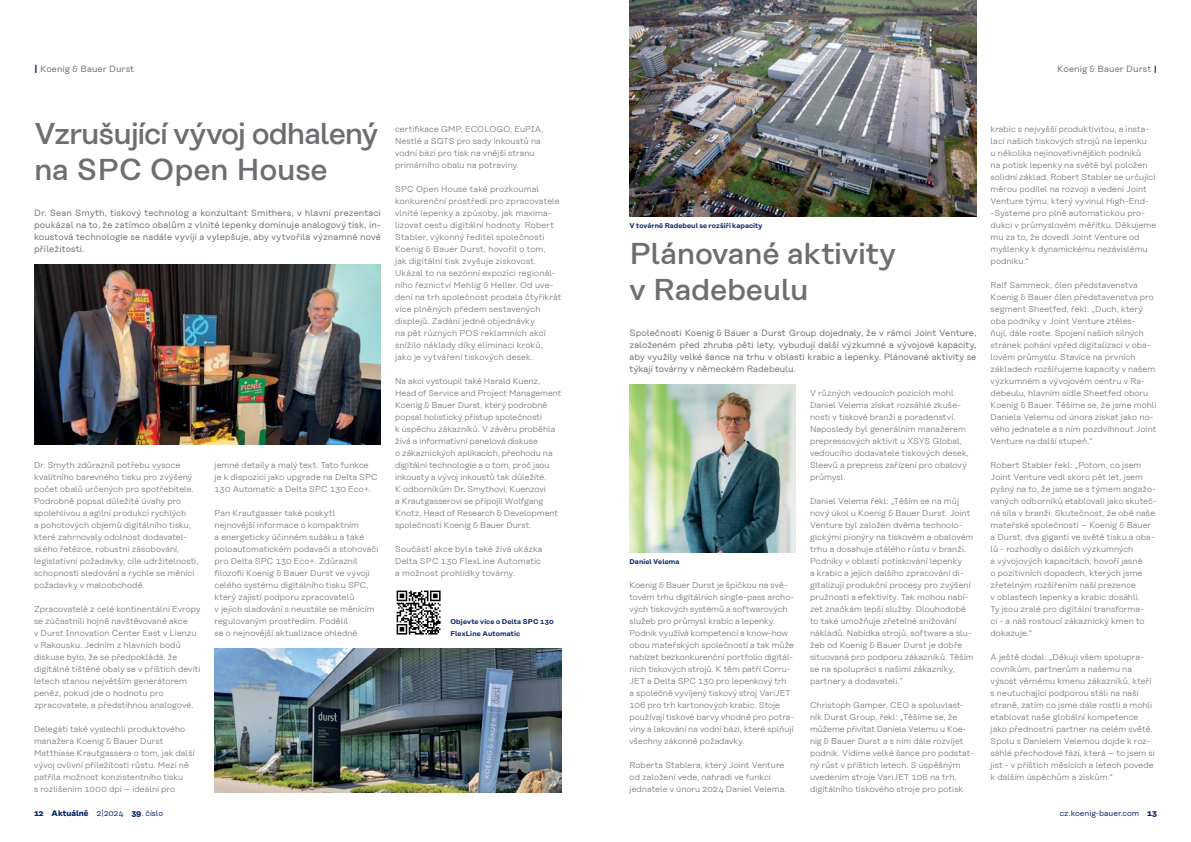
<style>
.page{position:relative;width:1191px;height:842px;background:#fff}
.page>*{position:absolute;margin:0;border:0;box-sizing:border-box;transform-origin:0 0}
.t1{font:500 30px/36px "Koenig&Bauer Type Text";letter-spacing:-.03em;color:#6d6e71}
.t2{font:500 30px/36px "Koenig&Bauer Type Text";letter-spacing:-.01em;color:#6d6e71}
.t3{font:9px/12px "Koenig&Bauer Type Text";letter-spacing:.005em;color:#6d6e71;text-align:justify}
.t4{font:300 8.5px/12px "Koenig&Bauer Type Text";letter-spacing:.01em;color:#6d6e71}
.t5{font:700 8px "Koenig&Bauer Type Text";color:#052465}
.t6{font:8px "Koenig&Bauer Type Text";color:#052465}
.t7{font:600 7px/12px "Koenig&Bauer Type Text";letter-spacing:.01em;color:#052465}
.s1{font-weight:700;color:#052465}
.s2{font-weight:700;font-size:8px;color:#052465}
.s3{font-weight:400}
.s4{font-weight:700}
</style>
<div class="page">
<img style="left:34px;top:264px;width:347px;height:180px">
<img style="left:214px;top:648px;width:347px;height:144px">
<svg style="left:396px;top:590px;width:45px;height:45px"></svg>
<svg style="left:396px;top:591px;width:44px;height:43px"></svg>
<img style="left:629px;top:0;width:347px;height:216px">
<img style="left:629px;top:384px;width:167px;height:168px">
<p class="t3" style="left:34px;top:63px;width:102px"><span class="s1">|</span> Koenig &amp; Bauer Durst</p>
<p class="t3" style="left:1057px;top:63px;width:101px">Koenig &amp; Bauer Durst <span class="s2">|</span></p>
<h1 class="t1" style="left:34px;top:116px;width:345px">Vzrušující vývoj odhalený na SPC Open House</h1>
<p class="t3" style="left:34px;top:207px;width:348px">Dr. Sean Smyth, tiskový technolog a konzultant Smithers, v hlavní prezentaci poukázal na to, že zatímco obalům z vlnité lepenky dominuje analogový tisk, in&shy;koustová technologie se nadále vyvíjí a vylepšuje, aby vytvořila významné nové příležitosti.</p>
<p class="t4" style="left:34px;top:459px;width:166px">Dr. Smyth zdůraznil potřebu vysoce kvalitního barevného tisku pro zvýšený počet obalů určených pro spotřebitele.<br>Podrobně popsal důležité úvahy pro spolehlivou a agilní produkci rychlých<br>a pohotových objemů digitálního tisku, které zahrnovaly odolnost dodavatel&shy;ského řetězce, robustní zásobování, legislativní požadavky, cíle udržitelnosti, schopnosti sledování a rychle se měnící požadavky v maloobchodě.</p>
<p class="t4" style="left:34px;top:603px;width:168px">Zpracovatelé z celé kontinentální Evropy se zúčastnili hojně navštěvované akce<br>v Durst Innovation Center East v Lienzu v Rakousku. Jedním z hlavních bodů diskuse bylo, že se předpokládá, že digitálně tištěné obaly se v příštích devíti letech stanou největším generátorem peněz, pokud jde o hodnotu pro zpracovatele, a předstihnou analogové.</p>
<p class="t4" style="left:34px;top:723px;width:162px">Delegáti také vyslechli produktového manažera Koenig &amp; Bauer Durst Matthiase Krautgassera o tom, jak další vývoj ovlivní příležitosti růstu. Mezi ně patřila možnost konzistentního tisku<br>s rozlišením 1000 dpi – ideální pro</p>
<p class="t4" style="left:214px;top:459px;width:165px">jemné detaily a malý text. Tato funkce<br>je k dispozici jako upgrade na Delta SPC<br>130 Automatic a Delta SPC 130 Eco+.</p>
<p class="t4" style="left:214px;top:507px;width:165px">Pan Krautgasser také poskytl<br>nejnovější informace o kompaktním<br>a energeticky účinném sušáku a také poloautomatickém podavači a stohovači pro Delta SPC 130 Eco+. Zdůraznil filozofii Koenig &amp; Bauer Durst ve vývoji celého systému digitálního tisku SPC, který zajistí podporu zpracovatelů<br>v jejich slaďování s neustále se měnícím regulovaným prostředím. Podělil<br>se o nejnovější aktualizace ohledně</p>
<p class="t4" style="left:395px;top:123px;width:150px">certifikace GMP, ECOLOGO, EuPIA, Nestlé a SQTS pro sady inkoustů na vodní bázi pro tisk na vnější stranu primárního obalu na potraviny.</p>
<p class="t4" style="left:395px;top:183px;width:168px">SPC Open House také prozkoumal konkurenční prostředí pro zpracovatele vlnité lepenky a způsoby, jak maxima&shy;lizovat cestu digitální hodnoty. Robert Stabler, výkonný ředitel společnosti Koenig &amp; Bauer Durst, hovořil o tom,<br>jak digitální tisk zvyšuje ziskovost.<br>Ukázal to na sezónní expozici regionál&shy;ního řeznictví Mehlig &amp; Heller. Od uve&shy;dení na trh společnost prodala čtyřikrát více plněných předem sestavených displejů. Zadání jedné objednávky<br>na pět různých POS reklamních akcí snížilo náklady díky eliminaci kroků, jako je vytváření tiskových desek.</p>
<p class="t4" style="left:395px;top:375px;width:168px">Na akci vystoupil také Harald Kuenz, Head of Service and Project Management Koenig &amp; Bauer Durst, který podrobně popsal holistický přístup společnosti<br>k úspěchu zákazníků. V závěru proběhla živá a informativní panelová diskuse<br>o zákaznických aplikacích, přechodu na digitální technologie a o tom, proč jsou inkousty a vývoj inkoustů tak důležité.<br>K odborníkům Dr. Smythovi, Kuenzovi<br>a Krautgasserovi se připojil Wolfgang Knotz, Head of Research &amp; Development společnosti Koenig &amp; Bauer Durst.</p>
<p class="t4" style="left:395px;top:543px;width:149px">Součástí akce byla také živá ukázka<br>Delta SPC 130 FlexLine Automatic a možnost prohlídky továrny.</p>
<p class="t7" style="left:450px;top:616px;width:105px">Objevte více o Delta SPC 130<br>FlexLine Automatic</p>
<p class="t7" style="left:629px;top:220px;width:134px">V továrně Radebeul se rozšíří kapacity</p>
<h1 class="t2" style="left:629px;top:236px;width:268px">Plánované aktivity v Radebeulu</h1>
<p class="t3" style="left:629px;top:327px;width:348px">Společnosti Koenig &amp; Bauer a Durst Group dojednaly, že v rámci Joint Venture, založeném před zhruba pěti lety, vybudují další výzkumné a vývojové kapacity, aby využily velké šance na trhu v oblasti krabic a lepenky. Plánované aktivity se týkají továrny v německém Radebeulu.</p>
<p class="t7" style="left:629px;top:556px;width:52px">Daniel Velema</p>
<p class="t4" style="left:629px;top:579px;width:166px">Koenig &amp; Bauer Durst je špičkou na svě&shy;tovém trhu digitálních single-pass archo&shy;vých tiskových systémů a softwarových služeb pro průmysl krabic a lepenky.<br>Podnik využívá kompetencí a know-how obou mateřských společností a tak může nabízet bezkonkurenční portfolio digitál&shy;ních tiskových strojů. K těm patří Corru-JET a Delta SPC 130 pro lepenkový trh<br>a společně vyvíjený tiskový stroj VariJET 106 pro trh kartonových krabic. Stoje používají tiskové barvy vhodné pro potra&shy;viny a lakování na vodní bázi, které splňují všechny zákonné požadavky.</p>
<p class="t4" style="left:629px;top:759px;width:159px">Roberta Stablera, který Joint Venture od založení vede, nahradí ve funkci jednatele v únoru 2024 Daniel Velema.</p>
<p class="t4" style="left:810px;top:387px;width:160px">V různých vedoucích pozicích mohl Daniel Velema získat rozsáhlé zkuše&shy;nosti v tiskové branži a poradenství.<br>Naposledy byl generálním manažerem prepressových aktivit u XSYS Global, vedoucího dodavatele tiskových desek, Sleevů a prepress zařízení pro obalový průmysl.</p>
<p class="t4" style="left:810px;top:495px;width:165px">Daniel Velema řekl: „Těším se na můj nový úkol u Koenig &amp; Bauer Durst. Joint Venture byl založen dvěma technolo&shy;gickými pionýry na tiskovém a obalovém trhu a dosahuje stálého růstu v branži.<br>Podniky v oblasti potiskování lepenky<br>a krabic a jejich dalšího zpracování di&shy;gitalizují produkční procesy pro zvýšení pružnosti a efektivity. Tak mohou nabí&shy;zet značkám lepší služby. Dlouhodobě to také umožňuje zřetelné snižování nákladů. Nabídka strojů, software a slu&shy;žeb od Koenig &amp; Bauer Durst je dobře situovaná pro podporu zákazníků. Těším se na spolupráci s našimi zákazníky, partnery a dodavateli.”</p>
<p class="t4" style="left:810px;top:699px;width:165px">Christoph Gamper, CEO a spoluvlast&shy;ník Durst Group, řekl: „Těšíme se, že můžeme přivítat Daniela Velemu u Koe&shy;nig &amp; Bauer Durst a s ním dále rozvíjet podnik. Vidíme velké šance pro podstat&shy;ný růst v příštích letech. S úspěšným uvedením stroje VariJET 106 na trh, digitálního tiskového stroje pro potisk</p>
<p class="t4" style="left:990px;top:123px;width:167px">krabic s nejvyšší produktivitou, a insta&shy;lací našich tiskových strojů na lepenku<br>u několika nejinovativnějších podniků<br>na potisk lepenky na světě byl položen solidní základ. Robert Stabler se určující měrou podílel na rozvoji a vedení Joint Venture týmu, který vyvinul High-End--Systeme pro plně automatickou pro&shy;dukci v průmyslovém měřítku. Děkujeme mu za to, že dovedl Joint Venture od myšlenky k dynamickému nezávislému podniku.“</p>
<p class="t4" style="left:990px;top:279px;width:167px">Ralf Sammeck, člen představenstva Koenig &amp; Bauer člen představenstva pro segment Sheetfed, řekl: „Duch, který oba podniky v Joint Venture ztěles-<br>ňují, dále roste. Spojení našich silných stránek pohání vpřed digitalizaci v oba&shy;lovém průmyslu. Stavíce na prvních základech rozšiřujeme kapacity v našem výzkumném a vývojovém centru v Ra&shy;debeulu, hlavním sídle Sheetfed oboru Koenig &amp; Bauer. Těšíme se, že jsme mohli Daniela Velemu od února získat jako no&shy;vého jednatele a s ním pozdvihnout Joint Venture na další stupeň.“</p>
<p class="t4" style="left:990px;top:459px;width:168px">Robert Stabler řekl: „Potom, co jsem Joint Venture vedl skoro pět let, jsem pyšný na to, že jsme se s týmem angažo&shy;vaných odborníků etablovali jako skuteč&shy;ná síla v branži. Skutečnost, že obě naše mateřské společnosti – Koenig &amp; Bauer a Durst, dva giganti ve světě tisku a oba&shy;lů - rozhodly o dalších výzkumných<br>a vývojových kapacitách, hovoří jasně<br>o pozitivních dopadech, kterých jsme zřetelným rozšířením naší prezence<br>v oblastech lepenky a krabic dosáhli.<br>Ty jsou zralé pro digitální transforma-<br>ci - a náš rostoucí zákaznický kmen to dokazuje.“</p>
<p class="t4" style="left:990px;top:651px;width:166px">A ještě dodal: „Děkuji všem spolupra&shy;covníkům, partnerům a našemu na výsost věrnému kmenu zákazníků, kteří s neutuchající podporou stáli na naší straně, zatím co jsme dále rostli a mohli etablovat naše globální kompetence jako přednostní partner na celém světě.<br>Spolu s Danielem Velemou dojde k roz&shy;sáhlé přechodové fázi, která – to jsem si jist - v příštích měsících a letech povede k dalším úspěchům a ziskům.“</p>
<p class="t5" style="left:34px;top:808px;width:131px">12 Aktuálně <span class="s3">2|2024</span> 39<span class="s3">. číslo</span></p>
<p class="t6" style="left:1060px;top:809px;width:98px">cz.koenig-bauer.com <span class="s4">13</span></p>
</div>
